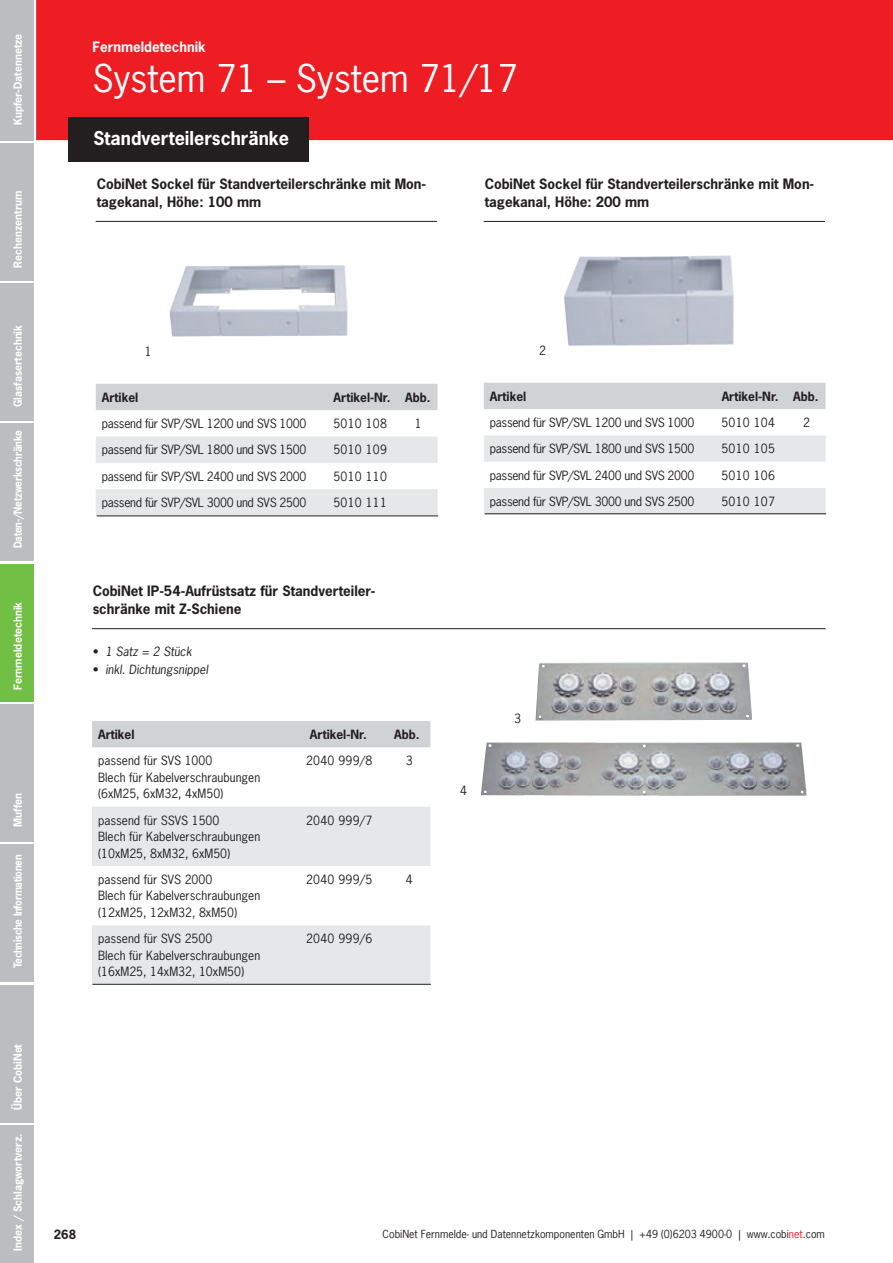
<style>
.page{position:relative;width:893px;height:1263px;background:#fff}
.page>*{position:absolute;margin:0;border:0;box-sizing:border-box;transform-origin:0 0}
.t1{font:36px "News Gothic Std";color:#fff}
.t2{font:700 18px "News Gothic Std";color:#fff}
.t3{font:700 13.5px/18px "News Gothic Std";color:#231f20}
.t4{font:700 13.5px "News Gothic Std";color:#fff}
.t5{font:12px/16.5px "News Gothic Std";color:#231f20}
.t6{font:12px "News Gothic Std";letter-spacing:-.025em;color:#231f20}
.t7{font:700 12px "News Gothic Std";color:#231f20}
.t8{font:italic 12px "News Gothic Std";color:#231f20}
.t9{font:700 10.5px "News Gothic Std";color:#fff}
.t10{font:10.5px "News Gothic Std";color:#231f20}
.t11{font:700 10.5px "News Gothic Std";color:#fff;scale:.95 1}
.s1{font-style:normal}
.s2{color:#ee1d23}
</style>
<div class="page">
<div style="left:36px;top:0;width:857px;height:140px;background:#ee1d23"></div>
<div style="left:96px;top:384px;width:342px;height:26px;background:#d1d2d4"></div>
<svg style="left:96px;top:436px;width:342px;height:79px"></svg>
<div style="left:484px;top:383px;width:342px;height:26px;background:#d1d2d4"></div>
<svg style="left:484px;top:435px;width:342px;height:79px"></svg>
<hr style="left:96px;top:221px;width:341px;height:1px;background:#231f20">
<hr style="left:484px;top:221px;width:341px;height:1px;background:#231f20">
<img style="left:157px;top:220px;width:209px;height:181px">
<img style="left:545px;top:220px;width:209px;height:179px">
<hr style="left:97px;top:515px;width:341px;height:1px;background:#231f20">
<hr style="left:485px;top:513px;width:341px;height:1px;background:#231f20">
<hr style="left:92px;top:628px;width:734px;height:1px;background:#231f20">
<div style="left:92px;top:721px;width:338px;height:26px;background:#d1d2d4"></div>
<svg style="left:92px;top:807px;width:338px;height:177px;fill:#e6e7e9"></svg>
<hr style="left:92px;top:984px;width:339px;height:1px;background:#231f20">
<img style="left:481px;top:742px;width:326px;height:54px">
<img style="left:535px;top:662px;width:217px;height:59px">
<div style="left:0;top:1125px;width:33px;height:138px;background:#bcbdc0"></div>
<div style="left:0;top:985px;width:33px;height:138px;background:#bcbdc0"></div>
<div style="left:0;top:844px;width:33px;height:138px;background:#bcbdc0"></div>
<div style="left:0;top:704px;width:33px;height:138px;background:#bcbdc0"></div>
<div style="left:0;top:564px;width:33px;height:138px;background:#71bf44"></div>
<div style="left:0;top:423px;width:33px;height:138px;background:#bcbdc0"></div>
<div style="left:0;top:283px;width:33px;height:138px;background:#bcbdc0"></div>
<div style="left:0;top:143px;width:33px;height:138px;background:#bcbdc0"></div>
<div style="left:0;top:0;width:33px;height:140px;background:#bcbdc0"></div>
<div style="left:68px;top:117px;width:240px;height:45px;background:#231f20"></div>
<p class="t9" style="left:11px;top:125px;width:93px;rotate:-90deg">Kupfer-Datennetze</p>
<p class="t9" style="left:11px;top:268px;width:79px;rotate:-90deg">Rechenzentrum</p>
<p class="t9" style="left:11px;top:407px;width:84px;rotate:-90deg">Glasfasertechnik</p>
<p class="t11" style="left:11px;top:548px;width:126px;rotate:-90deg">Daten-/Netzwerkschränke</p>
<p class="t9" style="left:11px;top:690px;width:90px;rotate:-90deg">Fernmeldetechnik</p>
<p class="t9" style="left:11px;top:827px;width:35px;rotate:-90deg">Muffen</p>
<p class="t11" style="left:11px;top:968px;width:121px;rotate:-90deg">Technische Informationen</p>
<p class="t9" style="left:11px;top:1110px;width:67px;rotate:-90deg">Über CobiNet</p>
<p class="t9" style="left:11px;top:1251px;width:119px;rotate:-90deg">Index / Schlagwortverz.</p>
<p class="t4" style="left:92px;top:38px;width:115px">Fernmeldetechnik</p>
<h1 class="t1" style="left:92px;top:55px;width:427px">System 71 – System 71/17</h1>
<h2 class="t2" style="left:94px;top:126px;width:197px">Standverteilerschränke</h2>
<p class="t3" style="left:97px;top:175px;width:331px">CobiNet Sockel für Standverteilerschränke mit Mon&shy;tagekanal, Höhe: 100 mm</p>
<p class="t3" style="left:485px;top:175px;width:331px">CobiNet Sockel für Standverteilerschränke mit Mon&shy;tagekanal, Höhe: 200 mm</p>
<p class="t5" style="left:145px;top:343px;width:8px">1</p>
<p class="t7" style="left:102px;top:389px;width:38px">Artikel</p>
<p class="t7" style="left:334px;top:389px;width:98px">Artikel-Nr. Abb.</p>
<p class="t6" style="left:102px;top:416px;width:206px">passend für SVP/SVL 1200 und SVS 1000</p>
<p class="t5" style="left:333px;top:415px;width:55px">5010 108</p>
<p class="t5" style="left:415px;top:415px;width:8px">1</p>
<p class="t6" style="left:102px;top:442px;width:206px">passend für SVP/SVL 1800 und SVS 1500</p>
<p class="t5" style="left:333px;top:441px;width:55px">5010 109</p>
<p class="t6" style="left:102px;top:468px;width:206px">passend für SVP/SVL 2400 und SVS 2000</p>
<p class="t5" style="left:333px;top:468px;width:55px">5010 110</p>
<p class="t6" style="left:102px;top:495px;width:206px">passend für SVP/SVL 3000 und SVS 2500</p>
<p class="t5" style="left:333px;top:494px;width:55px">5010 111</p>
<p class="t3" style="left:93px;top:582px;width:284px">CobiNet IP-54-Aufrüstsatz für Standverteiler&shy;schränke mit Z-Schiene</p>
<p class="t8" style="left:93px;top:643px;width:101px"><span class="s1">•</span> 1 Satz = 2 Stück</p>
<p class="t8" style="left:93px;top:662px;width:117px"><span class="s1">•</span> inkl. Dichtungsnippel</p>
<p class="t7" style="left:98px;top:726px;width:38px">Artikel</p>
<p class="t7" style="left:310px;top:726px;width:58px">Artikel-Nr.</p>
<p class="t7" style="left:394px;top:726px;width:27px">Abb.</p>
<p class="t5" style="left:98px;top:752px;width:164px">passend für SVS 1000<br>Blech für Kabelverschraubungen (6xM25, 6xM32, 4xM50)</p>
<p class="t5" style="left:306px;top:752px;width:68px">2040 999/8</p>
<p class="t5" style="left:406px;top:752px;width:8px">3</p>
<p class="t5" style="left:98px;top:812px;width:164px">passend für SSVS 1500<br>Blech für Kabelverschraubungen (10xM25, 8xM32, 6xM50)</p>
<p class="t5" style="left:306px;top:812px;width:68px">2040 999/7</p>
<p class="t5" style="left:98px;top:871px;width:164px">passend für SVS 2000<br>Blech für Kabelverschraubungen (12xM25, 12xM32, 8xM50)</p>
<p class="t5" style="left:306px;top:871px;width:68px">2040 999/5</p>
<p class="t5" style="left:406px;top:871px;width:8px">4</p>
<p class="t5" style="left:98px;top:930px;width:164px">passend für SVS 2500<br>Blech für Kabelverschraubungen (16xM25, 14xM32, 10xM50)</p>
<p class="t5" style="left:306px;top:930px;width:68px">2040 999/6</p>
<p class="t5" style="left:539px;top:342px;width:8px">2</p>
<p class="t7" style="left:490px;top:388px;width:38px">Artikel</p>
<p class="t7" style="left:722px;top:388px;width:98px">Artikel-Nr. Abb.</p>
<p class="t6" style="left:490px;top:415px;width:206px">passend für SVP/SVL 1200 und SVS 1000</p>
<p class="t5" style="left:721px;top:414px;width:55px">5010 104</p>
<p class="t5" style="left:803px;top:414px;width:8px">2</p>
<p class="t6" style="left:490px;top:441px;width:206px">passend für SVP/SVL 1800 und SVS 1500</p>
<p class="t5" style="left:721px;top:440px;width:55px">5010 105</p>
<p class="t6" style="left:490px;top:467px;width:206px">passend für SVP/SVL 2400 und SVS 2000</p>
<p class="t5" style="left:721px;top:467px;width:55px">5010 106</p>
<p class="t6" style="left:490px;top:494px;width:206px">passend für SVP/SVL 3000 und SVS 2500</p>
<p class="t5" style="left:721px;top:493px;width:55px">5010 107</p>
<p class="t5" style="left:460px;top:782px;width:8px">4</p>
<p class="t5" style="left:514px;top:710px;width:8px">3</p>
<p class="t7" style="left:54px;top:1226px;width:24px">268</p>
<p class="t10" style="left:383px;top:1228px;width:444px">CobiNet Fernmelde- und Datennetzkomponenten GmbH | +49 (0)6203 4900-0 | www.cobi<span class="s2">net</span>.com</p>
</div>
